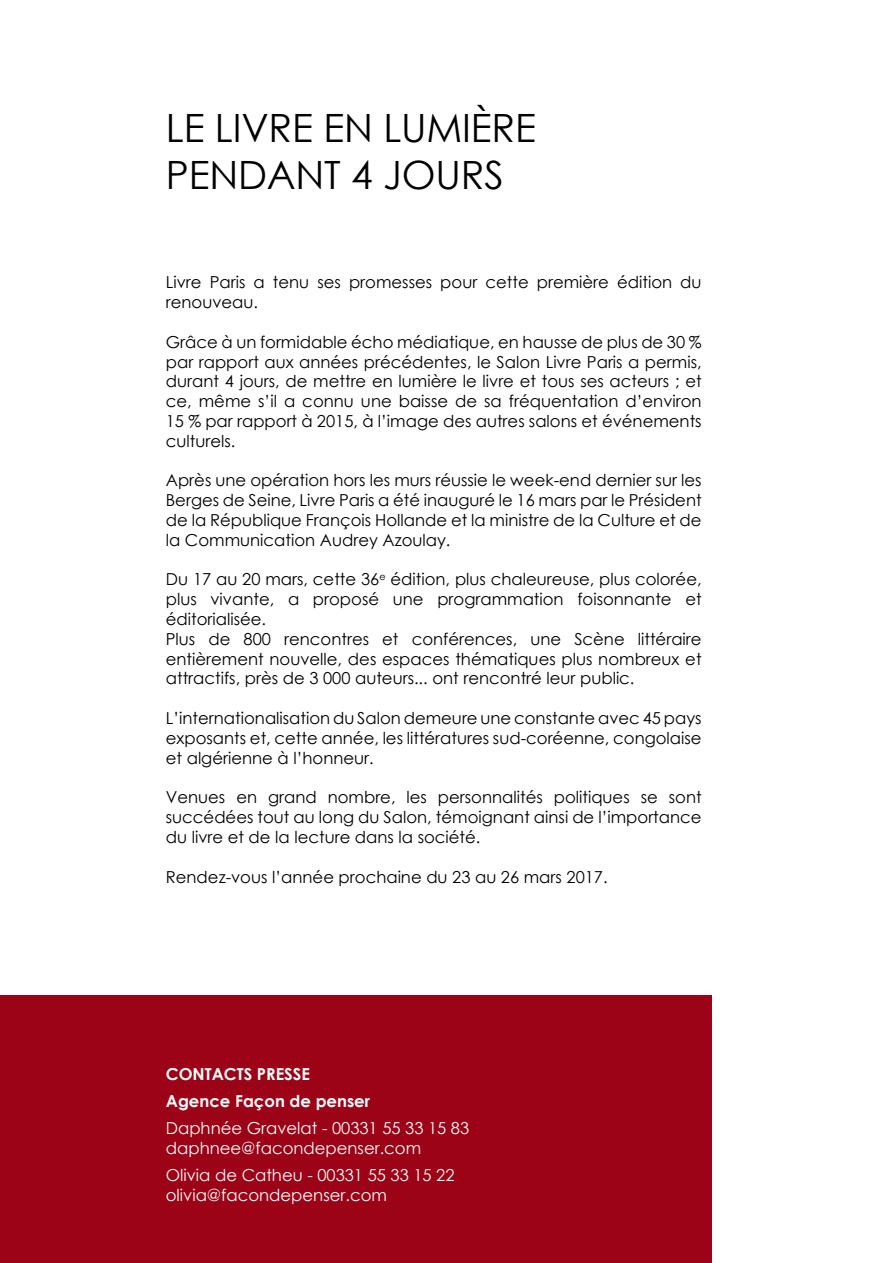
<style>
.page{position:relative;width:893px;height:1263px;background:#fff}
.page>*{position:absolute;margin:0;border:0;box-sizing:border-box;transform-origin:0 0}
.t1{font:39px/46.8px "Century Gothic";letter-spacing:-.005em;color:#000}
.t2{font:16.5px/19.8px "Century Gothic";color:#000;text-align:justify}
.t3{font:16.5px/19.8px "Century Gothic";color:#fff}
.t4{font:700 16.5px/27.3px "Century Gothic";color:#fff}
</style>
<div class="page">
<div style="left:0;top:995px;width:711px;height:268px;background:#9c0317"></div>
<h1 class="t1" style="left:166px;top:104px;width:372px">le livre en lumière pendant 4 jours</h1>
<p class="t2" style="left:166px;top:272px;width:537px">Livre Paris a tenu ses promesses pour cette première édition du renouveau.</p>
<p class="t2" style="left:166px;top:332px;width:537px">Grâce à un formidable écho médiatique, en hausse de plus de 30 % par rapport aux années précédentes, le Salon Livre Paris a permis, durant 4 jours, de mettre en lumière le livre et tous ses acteurs ; et ce, même s’il a connu une baisse de sa fréquentation d’environ 15 % par rapport à 2015, à l’image des autres salons et événements culturels.</p>
<p class="t2" style="left:166px;top:470px;width:537px">Après une opération hors les murs réussie le week-end dernier sur les Berges de Seine, Livre Paris a été inauguré le 16 mars par le Président de la République François Hollande et la ministre de la Culture et de la Communication Audrey Azoulay.</p>
<p class="t2" style="left:166px;top:569px;width:537px;text-align:left">Du 17 au 20 mars, cette 36<sup>e</sup> édition, plus chaleureuse, plus colorée, plus vivante, a proposé une programmation foisonnante et éditorialisée.<br>Plus de 800 rencontres et conférences, une Scène littéraire entièrement nouvelle, des espaces thématiques plus nombreux et attractifs, près de 3 000 auteurs... ont rencontré leur public.</p>
<p class="t2" style="left:166px;top:708px;width:537px">L’internationalisation du Salon demeure une constante avec 45 pays exposants et, cette année, les littératures sud-coréenne, congolaise et algérienne à l’honneur.</p>
<p class="t2" style="left:166px;top:787px;width:537px">Venues en grand nombre, les personnalités politiques se sont succédées tout au long du Salon, témoignant ainsi de l’importance du livre et de la lecture dans la société.</p>
<p class="t2" style="left:166px;top:866px;width:443px">Rendez-vous l’année prochaine du 23 au 26 mars 2017.</p>
<p class="t4" style="left:166px;top:1059px;width:206px">CONTACTS PRESSE<br>Agence Façon de penser</p>
<p class="t3" style="left:166px;top:1118px;width:305px">Daphnée Gravelat - 00331 55 33 15 83 daphnee@facondepenser.com</p>
<p class="t3" style="left:166px;top:1165px;width:290px">Olivia de Catheu - 00331 55 33 15 22 olivia@facondepenser.com</p>
</div>
